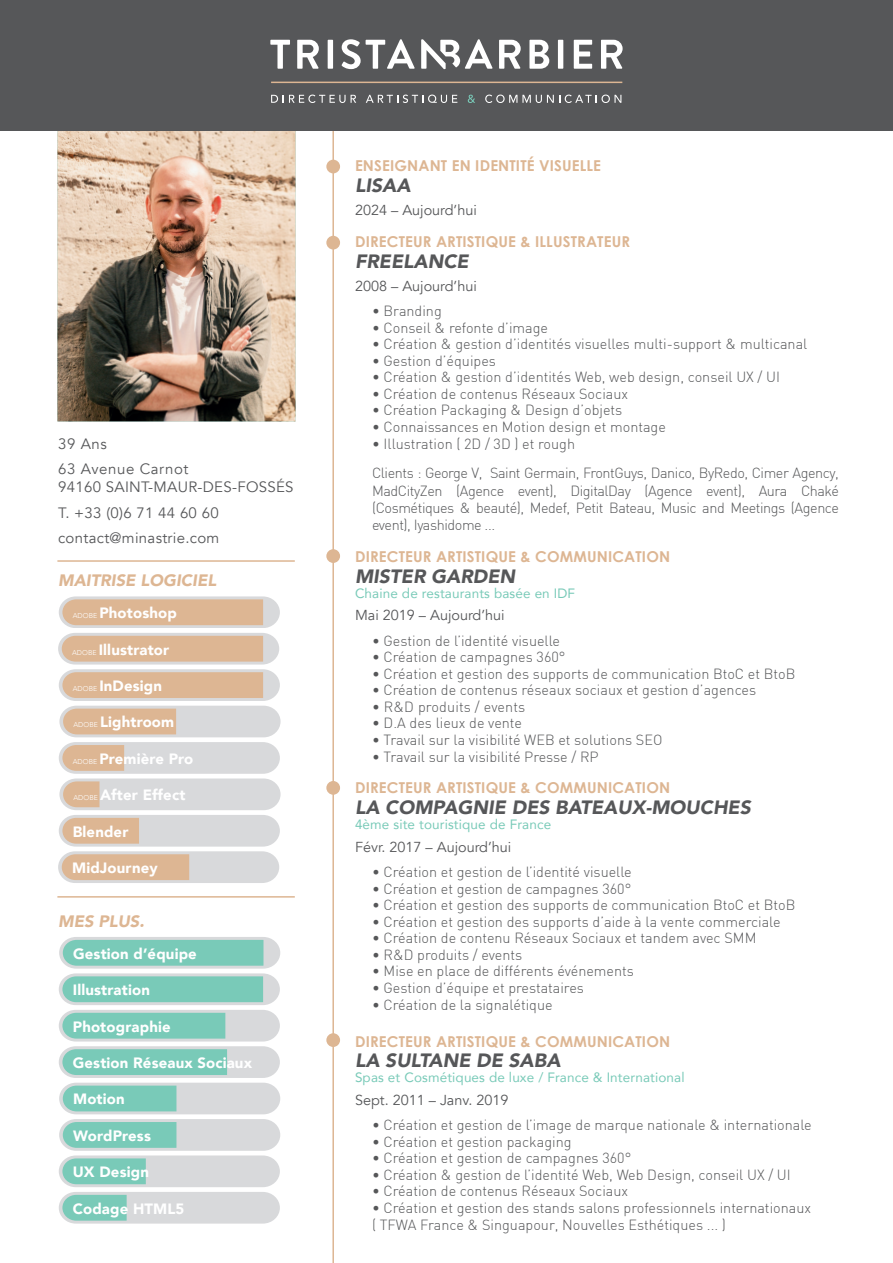
<style>
.page{position:relative;width:893px;height:1263px;background:#fff}
.page>*{position:absolute;margin:0;border:0;box-sizing:border-box;transform-origin:0 0}
.t1{font:italic 900 19.2px "Avenir";color:#565759}
.t2{font:italic 900 16.5px "Avenir";color:#ddb693}
.t3{font:900 15px "Avenir";letter-spacing:.01em;color:#fff}
.t4{font:700 15px "Century Gothic";letter-spacing:.01em;color:#ddb693}
.t5{font:15px/25.5px "Avenir";letter-spacing:.02em;color:#565759}
.t6{font:15px/25.5px "Avenir";letter-spacing:.04em;color:#565759}
.t7{font:300 14.4px/17.2px "DIN";color:#565759;text-align:justify}
.t8{font:300 14.4px/29.2px "DIN";letter-spacing:-.03em;color:#565759}
.t9{font:14.4px "Avenir";color:#565759}
.t10{font:13.5px "Avenir";letter-spacing:.01em;color:#79cab8}
.s1{font-weight:300;font-size:7.05px}
</style>
<div class="page">
<hr style="left:332px;top:0;width:2px;height:1263px;background:#ddb693">
<img style="left:57px;top:131px;width:239px;height:290px">
<div style="left:0;top:0;width:893px;height:131px;background:#565759"></div>
<div style="left:326px;top:781px;width:14px;height:14px;background:#ddb693;border-radius:50%"></div>
<div style="left:326px;top:549px;width:14px;height:14px;background:#ddb693;border-radius:50%"></div>
<div style="left:326px;top:236px;width:14px;height:13px;background:#ddb693;border-radius:50%"></div>
<div style="left:326px;top:160px;width:14px;height:13px;background:#ddb693;border-radius:50%"></div>
<hr style="left:271px;top:82px;width:351px;height:1px;background:#ddb693">
<svg style="left:270px;top:40px;width:20px;height:29px"></svg>
<svg style="left:297px;top:40px;width:22px;height:29px"></svg>
<div style="left:328px;top:40px;width:5px;height:29px;background:#fff"></div>
<svg style="left:341px;top:39px;width:74px;height:30px"></svg>
<svg style="left:499px;top:40px;width:22px;height:29px"></svg>
<svg style="left:529px;top:40px;width:20px;height:29px"></svg>
<div style="left:558px;top:40px;width:5px;height:29px;background:#fff"></div>
<svg style="left:574px;top:40px;width:18px;height:29px"></svg>
<svg style="left:601px;top:40px;width:22px;height:29px"></svg>
<svg style="left:421px;top:39px;width:72px;height:30px"></svg>
<svg style="left:271px;top:95px;width:85px;height:8px"></svg>
<svg style="left:366px;top:95px;width:91px;height:8px"></svg>
<svg style="left:468px;top:95px;width:7px;height:8px"></svg>
<svg style="left:485px;top:95px;width:136px;height:8px"></svg>
<hr style="left:57px;top:560px;width:238px;height:2px;background:#ddb693">
<svg style="left:59px;top:937px;width:221px;height:286px;background:#b3d7d0"></svg>
<hr style="left:57px;top:896px;width:238px;height:2px;background:#ddb693">
<svg style="left:58px;top:596px;width:223px;height:287px;background:#dfd0c3"></svg>
<div style="left:326px;top:1033px;width:14px;height:14px;background:#ddb693;border-radius:50%"></div>
<p class="t6" style="left:58px;top:431px;width:132px">39 Ans<br>63 Avenue Carnot</p>
<p class="t5" style="left:58px;top:475px;width:237px">94160 SAINT-MAUR-DES-FOSSÉS<br>T. +33 (0)6 71 44 60 60 contact@minastrie.com</p>
<p class="t2" style="left:58px;top:566px;width:160px">MAITRISE LOGICIEL</p>
<p class="t3" style="left:73px;top:600px;width:106px"><span class="s1">ADOBE</span> Photoshop</p>
<p class="t3" style="left:72px;top:636px;width:99px"><span class="s1">ADOBE</span> Illustrator</p>
<p class="t3" style="left:73px;top:673px;width:91px"><span class="s1">ADOBE</span> InDesign</p>
<p class="t3" style="left:73px;top:709px;width:102px"><span class="s1">ADOBE</span> Lightroom</p>
<p class="t3" style="left:73px;top:746px;width:122px"><span class="s1">ADOBE</span> Première Pro</p>
<p class="t3" style="left:73px;top:782px;width:114px"><span class="s1">ADOBE</span> After Effect</p>
<p class="t3" style="left:73px;top:818px;width:57px">Blender</p>
<p class="t3" style="left:72px;top:855px;width:87px">MidJourney</p>
<p class="t2" style="left:58px;top:908px;width:88px">MES PLUS.</p>
<p class="t3" style="left:73px;top:940px;width:125px">Gestion d’équipe</p>
<p class="t3" style="left:73px;top:977px;width:79px">Illustration</p>
<p class="t3" style="left:73px;top:1013px;width:99px">Photographie</p>
<p class="t3" style="left:73px;top:1050px;width:181px">Gestion Réseaux Sociaux</p>
<p class="t3" style="left:73px;top:1086px;width:53px">Motion</p>
<p class="t3" style="left:73px;top:1123px;width:79px">WordPress</p>
<p class="t3" style="left:73px;top:1159px;width:78px">UX Design</p>
<p class="t3" style="left:73px;top:1195px;width:113px">Codage HTML5</p>
<p class="t4" style="left:355px;top:154px;width:248px">ENSEIGNANT EN IDENTITÉ VISUELLE</p>
<h1 class="t1" style="left:355px;top:170px;width:57px">LISAA</h1>
<p class="t9" style="left:355px;top:201px;width:123px">2024 – Aujourd’hui</p>
<p class="t4" style="left:355px;top:230px;width:277px">DIRECTEUR ARTISTIQUE &amp; ILLUSTRATEUR</p>
<h1 class="t1" style="left:355px;top:246px;width:115px">FREELANCE</h1>
<p class="t9" style="left:355px;top:277px;width:123px">2008 – Aujourd’hui</p>
<p class="t7" style="left:372px;top:302px;width:71px">• Branding</p>
<p class="t7" style="left:372px;top:319px;width:178px">• Conseil &amp; refonte d’image</p>
<p class="t7" style="left:372px;top:335px;width:437px">• Création &amp; gestion d’identités visuelles multi-support &amp; multicanal</p>
<p class="t7" style="left:372px;top:352px;width:125px">• Gestion d’équipes</p>
<p class="t7" style="left:372px;top:368px;width:410px">• Création &amp; gestion d’identités Web, web design, conseil UX / UI</p>
<p class="t7" style="left:372px;top:385px;width:258px">• Création de contenus Réseaux Sociaux</p>
<p class="t7" style="left:372px;top:401px;width:252px">• Création Packaging &amp; Design d’objets</p>
<p class="t7" style="left:372px;top:418px;width:295px">• Connaissances en Motion design et montage</p>
<p class="t8" style="left:372px;top:429px;width:468px">• Illustration ( 2D / 3D ) et rough<br>Clients : George V, Saint Germain, FrontGuys, Danico, ByRedo, Cimer Agency,</p>
<p class="t7" style="left:372px;top:482px;width:468px">MadCityZen (Agence event), DigitalDay (Agence event), Aura Chaké (Cosmétiques &amp; beauté), Medef, Petit Bateau, Music and Meetings (Agence event), Iyashidome ...</p>
<p class="t4" style="left:355px;top:545px;width:317px">DIRECTEUR ARTISTIQUE &amp; COMMUNICATION</p>
<h1 class="t1" style="left:355px;top:560px;width:162px">MISTER GARDEN</h1>
<p class="t10" style="left:355px;top:582px;width:222px">Chaine de restaurants basée en IDF</p>
<p class="t9" style="left:355px;top:606px;width:151px">Mai 2019 – Aujourd’hui</p>
<p class="t7" style="left:372px;top:631px;width:190px">• Gestion de l’identité visuelle</p>
<p class="t7" style="left:372px;top:648px;width:195px">• Création de campagnes 360°</p>
<p class="t7" style="left:372px;top:664px;width:425px">• Création et gestion des supports de communication BtoC et BtoB</p>
<p class="t7" style="left:372px;top:681px;width:386px">• Création de contenus réseaux sociaux et gestion d’agences</p>
<p class="t7" style="left:372px;top:698px;width:155px">• R&amp;D produits / events</p>
<p class="t7" style="left:372px;top:714px;width:152px">• D.A des lieux de vente</p>
<p class="t7" style="left:372px;top:731px;width:292px">• Travail sur la visibilité WEB et solutions SEO</p>
<p class="t7" style="left:372px;top:748px;width:228px">• Travail sur la visibilité Presse / RP</p>
<p class="t4" style="left:355px;top:776px;width:317px">DIRECTEUR ARTISTIQUE &amp; COMMUNICATION</p>
<h1 class="t1" style="left:355px;top:792px;width:397px">LA COMPAGNIE DES BATEAUX-MOUCHES</h1>
<p class="t10" style="left:355px;top:814px;width:198px">4ème site touristique de France</p>
<p class="t9" style="left:355px;top:838px;width:158px">Févr. 2017 – Aujourd’hui</p>
<p class="t7" style="left:372px;top:863px;width:261px">• Création et gestion de l’identité visuelle</p>
<p class="t7" style="left:372px;top:880px;width:261px">• Création et gestion de campagnes 360°</p>
<p class="t7" style="left:372px;top:896px;width:425px">• Création et gestion des supports de communication BtoC et BtoB</p>
<p class="t7" style="left:372px;top:913px;width:410px">• Création et gestion des supports d’aide à la vente commerciale</p>
<p class="t7" style="left:372px;top:929px;width:386px">• Création de contenu Réseaux Sociaux et tandem avec SMM</p>
<p class="t7" style="left:372px;top:946px;width:152px">• R&amp;D produits / events</p>
<p class="t7" style="left:372px;top:962px;width:264px">• Mise en place de différents événements</p>
<p class="t7" style="left:372px;top:979px;width:213px">• Gestion d’équipe et prestataires</p>
<p class="t7" style="left:372px;top:996px;width:182px">• Création de la signalétique</p>
<p class="t4" style="left:355px;top:1030px;width:317px">DIRECTEUR ARTISTIQUE &amp; COMMUNICATION</p>
<h1 class="t1" style="left:355px;top:1045px;width:207px">LA SULTANE DE SABA</h1>
<p class="t10" style="left:355px;top:1067px;width:331px">Spas et Cosmétiques de luxe / France &amp; International</p>
<p class="t9" style="left:355px;top:1091px;width:155px">Sept. 2011 – Janv. 2019</p>
<p class="t7" style="left:372px;top:1116px;width:441px">• Création et gestion de l’image de marque nationale &amp; internationale</p>
<p class="t7" style="left:372px;top:1133px;width:201px">• Création et gestion packaging</p>
<p class="t7" style="left:372px;top:1149px;width:261px">• Création et gestion de campagnes 360°</p>
<p class="t7" style="left:372px;top:1166px;width:420px">• Création &amp; gestion de l’identité Web, Web Design, conseil UX / UI</p>
<p class="t7" style="left:372px;top:1182px;width:258px">• Création de contenus Réseaux Sociaux</p>
<p class="t7" style="left:372px;top:1199px;width:441px">• Création et gestion des stands salons professionnels internationaux ( TFWA France &amp; Singuapour, Nouvelles Esthétiques ... )</p>
</div>
